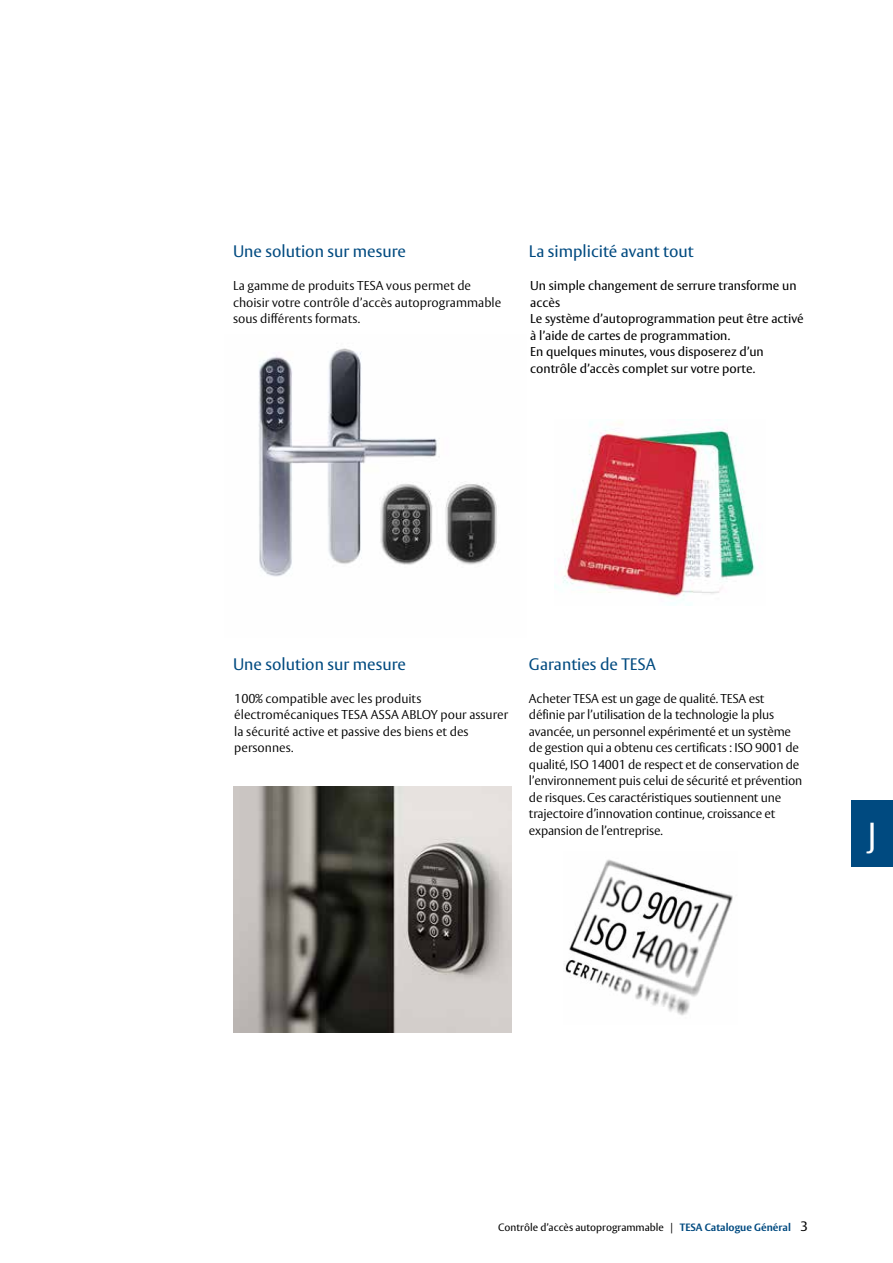
<style>
.page{position:relative;width:893px;height:1263px;background:#fff}
.page>*{position:absolute;margin:0;border:0;box-sizing:border-box;transform-origin:0 0}
.t1{font:33px "ASSA Vesta";color:#fff}
.t2{font:16.5px "ASSA Vesta";color:#004a80}
.t3{font:300 12.75px/16.5px "ASSA Vesta";letter-spacing:-.015em;color:#000}
.t4{font:12.75px/16.5px "ASSA Vesta";color:#000}
.t5{font:10.5px "ASSA Vesta";color:#000}
.s1{font-weight:700;color:#004a80}
.s2{font-size:13.5px}
</style>
<div class="page">
<div style="left:851px;top:801px;width:42px;height:66px;background:#004a80"></div>
<img style="left:555px;top:422px;width:203px;height:182px">
<img style="left:258px;top:348px;width:239px;height:229px">
<img style="left:233px;top:786px;width:279px;height:247px">
<img style="left:565px;top:859px;width:168px;height:157px">
<p class="t2" style="left:233px;top:241px;width:175px">Une solution sur mesure</p>
<p class="t3" style="left:233px;top:278px;width:270px">La gamme de produits TESA vous permet de choisir votre contrôle d’accès autoprogrammable sous différents formats.</p>
<p class="t2" style="left:529px;top:241px;width:166px">La simplicité avant tout</p>
<p class="t4" style="left:530px;top:278px;width:275px">Un simple changement de serrure transforme un accès<br>Le système d’autoprogrammation peut être activé à l’aide de cartes de programmation.<br>En quelques minutes, vous disposerez d’un contrôle d’accès complet sur votre porte.</p>
<p class="t2" style="left:233px;top:654px;width:175px">Une solution sur mesure</p>
<p class="t3" style="left:234px;top:690px;width:275px">100% compatible avec les produits électromécaniques TESA ASSA ABLOY pour assurer la sécurité active et passive des biens et des personnes.</p>
<p class="t2" style="left:529px;top:654px;width:128px">Garanties de TESA</p>
<p class="t3" style="left:529px;top:690px;width:275px">Acheter TESA est un gage de qualité. TESA est définie par l’utilisation de la technologie la plus avancée, un personnel expérimenté et un système de gestion qui a obtenu ces certificats : ISO 9001 de qualité, ISO 14001 de respect et de conservation de l’environnement puis celui de sécurité et prévention de risques. Ces caractéristiques soutiennent une trajectoire d’innovation continue, croissance et expansion de l’entreprise.</p>
<h1 class="t1" style="left:868px;top:814px;width:11px">J</h1>
<p class="t5" style="left:498px;top:1221px;width:311px">Contrôle d’accès autoprogrammable | <span class="s1">TESA Catalogue Général</span> <span class="s2">3</span></p>
</div>
